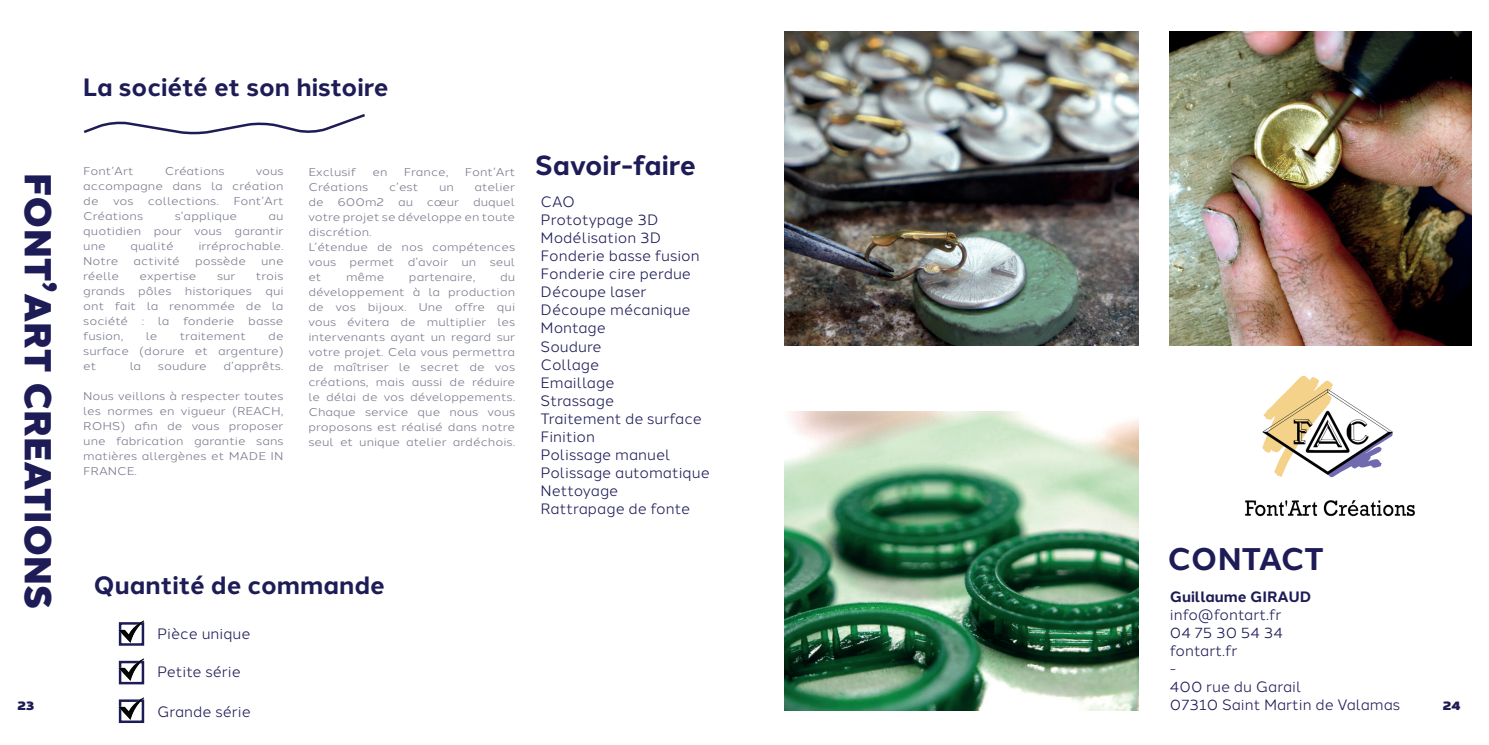
<style>
.page{position:relative;width:1489px;height:745px;background:#fff}
.page>*{position:absolute;margin:0;border:0;box-sizing:border-box;transform-origin:0 0}
.t1{font:900 37.5px "Halcom";color:#1e1c57}
.t2{font:700 31.25px "Halcom";letter-spacing:-.005em;color:#1e1c57}
.t3{font:700 27.5px "Halcom";color:#1e1c57}
.t4{font:700 25px "Halcom";color:#1e1c57}
.t5{font:15px/18px "Halcom";color:#1e1c57}
.t6{font:700 15px "Halcom";color:#1e1c57}
.t7{font:900 12.38px "Halcom";color:#1e1c57;scale:1.11 1}
.t8{font:11.25px/15px "Halcom";color:#797c8d;text-align:justify;scale:1.11 1}
</style>
<div class="page">
<svg style="left:83px;top:114px;width:282px;height:21px"></svg>
<div style="left:119px;top:621px;width:25px;height:24px;border:2px solid #1e1c57"></div>
<div style="left:119px;top:660px;width:25px;height:24px;border:2px solid #1e1c57"></div>
<img style="left:118px;top:697px;width:27px;height:25px">
<img style="left:118px;top:658px;width:27px;height:25px">
<img style="left:784px;top:411px;width:354px;height:299px">
<img style="left:118px;top:620px;width:27px;height:24px">
<img style="left:1169px;top:31px;width:301px;height:314px">
<img style="left:1245px;top:375px;width:170px;height:142px">
<img style="left:784px;top:31px;width:354px;height:314px">
<p class="t4" style="left:83px;top:67px;width:307px">La société et son histoire</p>
<p class="t3" style="left:535px;top:143px;width:162px">Savoir-faire</p>
<p class="t5" style="left:540px;top:191px;width:36px">CAO</p>
<p class="t5" style="left:540px;top:209px;width:119px">Prototypage 3D</p>
<p class="t5" style="left:540px;top:227px;width:122px">Modélisation 3D</p>
<p class="t5" style="left:540px;top:245px;width:161px">Fonderie basse fusion</p>
<p class="t5" style="left:540px;top:263px;width:152px">Fonderie cire perdue</p>
<p class="t5" style="left:540px;top:281px;width:107px">Découpe laser</p>
<p class="t5" style="left:540px;top:299px;width:151px">Découpe mécanique<br>Montage</p>
<p class="t5" style="left:540px;top:335px;width:63px">Soudure</p>
<p class="t5" style="left:540px;top:353px;width:60px">Collage</p>
<p class="t5" style="left:540px;top:371px;width:75px">Emaillage</p>
<p class="t5" style="left:540px;top:389px;width:75px">Strassage</p>
<p class="t5" style="left:540px;top:407px;width:163px">Traitement de surface<br>Finition</p>
<p class="t5" style="left:540px;top:443px;width:131px">Polissage manuel</p>
<p class="t5" style="left:540px;top:461px;width:171px">Polissage automatique<br>Nettoyage</p>
<p class="t5" style="left:540px;top:497px;width:151px">Rattrapage de fonte</p>
<p class="t8" style="left:83px;top:162px;width:47px">Font’Art</p>
<p class="t8" style="left:165px;top:162px;width:55px">Créations</p>
<p class="t8" style="left:308px;top:163px;width:44px">Exclusif</p>
<p class="t8" style="left:372px;top:163px;width:15px">en</p>
<p class="t8" style="left:404px;top:163px;width:42px">France,</p>
<p class="t8" style="left:465px;top:163px;width:47px">Font’Art</p>
<p class="t8" style="left:308px;top:178px;width:55px">Créations</p>
<p class="t8" style="left:389px;top:178px;width:28px">c’est</p>
<p class="t8" style="left:439px;top:178px;width:15px">un</p>
<p class="t8" style="left:83px;top:162px;width:182px;text-indent:172px">vous accompagne dans la création de</p>
<p class="t1" style="left:68px;top:173px;width:436px;rotate:90deg">FONT’ART CREATIONS</p>
<p class="t8" style="left:308px;top:178px;width:188px;text-align:right">atelier<br>de 600m2 au cœur duquel</p>
<p class="t8" style="left:308px;top:208px;width:188px">votre projet se développe en toute discrétion.</p>
<p class="t8" style="left:308px;top:238px;width:188px">L’étendue de nos compétences vous permet d’avoir un seul et</p>
<p class="t8" style="left:113px;top:192px;width:20px">vos</p>
<p class="t8" style="left:148px;top:192px;width:65px">collections.</p>
<p class="t8" style="left:233px;top:192px;width:47px">Font’Art</p>
<p class="t8" style="left:83px;top:207px;width:55px">Créations</p>
<p class="t8" style="left:175px;top:207px;width:58px">s’applique</p>
<p class="t8" style="left:83px;top:207px;width:182px;text-indent:185px">au quotidien pour vous garantir une</p>
<p class="t8" style="left:130px;top:237px;width:40px">qualité</p>
<p class="t8" style="left:198px;top:237px;width:78px">irréprochable.</p>
<p class="t8" style="left:83px;top:252px;width:33px">Notre</p>
<p class="t8" style="left:134px;top:252px;width:43px">activité</p>
<p class="t8" style="left:195px;top:252px;width:47px">possède</p>
<p class="t8" style="left:261px;top:252px;width:22px">une</p>
<p class="t8" style="left:83px;top:267px;width:34px">réelle</p>
<p class="t8" style="left:140px;top:267px;width:53px">expertise</p>
<p class="t8" style="left:217px;top:267px;width:18px">sur</p>
<p class="t8" style="left:83px;top:267px;width:182px;text-indent:173px">trois grands pôles historiques qui ont fait la renommée de la société : la fonderie basse fusion,</p>
<p class="t8" style="left:346px;top:268px;width:36px">même</p>
<p class="t8" style="left:409px;top:268px;width:61px">partenaire,</p>
<p class="t8" style="left:308px;top:268px;width:188px;text-indent:192px">du développement à la production de vos bijoux. Une offre qui vous évitera de multiplier les intervenants ayant un regard sur votre projet. Cela vous permettra de maîtriser le secret de vos créations, mais aussi de réduire le délai de vos développements.<br>Chaque service que nous vous proposons est réalisé dans notre seul et unique atelier ardéchois.</p>
<p class="t8" style="left:146px;top:327px;width:12px">le</p>
<p class="t8" style="left:180px;top:327px;width:61px">traitement</p>
<p class="t8" style="left:83px;top:327px;width:182px;text-indent:185px">de surface (dorure et argenture) et</p>
<p class="t8" style="left:130px;top:357px;width:12px">la</p>
<p class="t8" style="left:158px;top:357px;width:46px">soudure</p>
<p class="t8" style="left:223px;top:357px;width:56px">d’apprêts.</p>
<p class="t8" style="left:83px;top:387px;width:182px">Nous veillons à respecter toutes les normes en vigueur (REACH, ROHS) afin de vous proposer une fabrication garantie sans matières allergènes et MADE IN FRANCE.</p>
<p class="t2" style="left:1167px;top:533px;width:158px">CONTACT</p>
<p class="t6" style="left:1169px;top:584px;width:143px">Guillaume GIRAUD</p>
<p class="t5" style="left:1169px;top:604px;width:113px">info@fontart.fr</p>
<p class="t5" style="left:1169px;top:622px;width:115px">04 75 30 54 34</p>
<p class="t5" style="left:1169px;top:640px;width:69px">fontart.fr</p>
<p class="t5" style="left:1169px;top:658px;width:8px">-</p>
<p class="t5" style="left:1169px;top:676px;width:133px">400 rue du Garail</p>
<p class="t4" style="left:93px;top:565px;width:293px">Quantité de commande</p>
<p class="t5" style="left:157px;top:622px;width:95px">Pièce unique</p>
<p class="t5" style="left:157px;top:660px;width:85px">Petite série</p>
<p class="t5" style="left:157px;top:701px;width:95px">Grande série</p>
<p class="t7" style="left:17px;top:694px;width:17px">23</p>
<p class="t5" style="left:1169px;top:694px;width:232px">07310 Saint Martin de Valamas</p>
<p class="t7" style="left:1442px;top:695px;width:17px">24</p>
</div>
